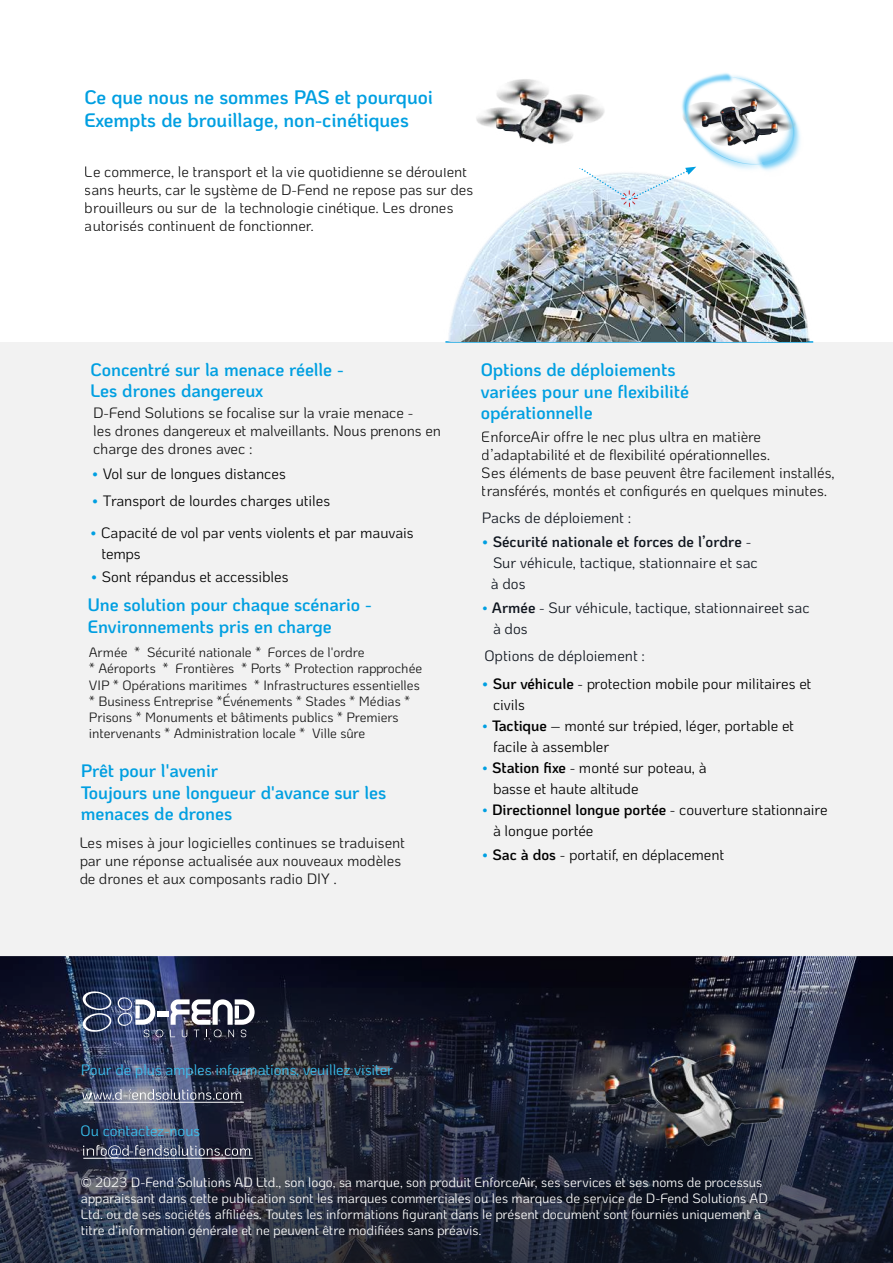
<style>
.page{position:relative;width:893px;height:1263px;background:#fff}
.page>*{position:absolute;margin:0;border:0;box-sizing:border-box;transform-origin:0 0}
.t1{font:600 19.5px/23.4px "Ko Ho";letter-spacing:-.005em;color:#009fe1}
.t2{font:600 18px/21.6px "Ko Ho";letter-spacing:-.005em;color:#009fe1}
.t3{font:15px/18px "Ko Ho";letter-spacing:-.005em;color:#000}
.t4{font:15px/21px "Ko Ho";color:#0f151e}
.t5{font:15px "Ko Ho";letter-spacing:-.005em;color:#38c2f1}
.t6{font:13.5px/16.2px "Ko Ho";letter-spacing:-.005em;color:#fff}
.t7{font:13.5px/16.2px "Ko Ho";letter-spacing:-.005em;color:#000}
.s1{font-weight:700;color:#009fe1}
.s2{font-weight:600}
.s3{color:#009fe1}
.s4{font-weight:600;color:#009fe1}
</style>
<div class="page">
<div style="left:0;top:342px;width:893px;height:614px;background:#f2f2f2"></div>
<img style="left:0;top:956px;width:893px;height:307px">
<hr style="left:445px;top:341px;width:368px;height:2px;background:#009fe1">
<img style="left:448px;top:185px;width:362px;height:156px">
<svg style="left:544px;top:168px;width:152px;height:38px"></svg>
<svg style="left:247px;top:988px;width:646px;height:275px;background:#1d2232"></svg>
<svg style="left:83px;top:990px;width:28px;height:43px"></svg>
<div style="left:157px;top:1011px;width:12px;height:6px;background:#fff"></div>
<svg style="left:118px;top:997px;width:45px;height:40px;background:#5f6b8c"></svg>
<svg style="left:170px;top:999px;width:85px;height:38px"></svg>
<div style="left:135px;top:1006px;width:5px;height:12px;background:#fff"></div>
<hr style="left:235px;top:1006px;width:4px;height:12px;background:#fff">
<svg style="left:82px;top:1089px;width:159px;height:11px;background:#71778a"></svg>
<svg style="left:83px;top:1145px;width:167px;height:13px;background:#565c71"></svg>
<hr style="left:83px;top:1158px;width:170px;height:1px;background:#fff">
<hr style="left:83px;top:1102px;width:161px;height:1px;background:#fff">
<img style="left:540px;top:974px;width:305px;height:247px">
<img style="left:476px;top:79px;width:129px;height:65px">
<img style="left:681px;top:73px;width:119px;height:103px">
<h1 class="t1" style="left:84px;top:85px;width:363px">Ce que nous ne sommes PAS et pourquoi -<br>Exempts de brouillage, non-cinétiques</h1>
<p class="t3" style="left:85px;top:162px;width:390px">Le commerce, le transport et la vie quotidienne se déroulent sans heurts, car le système de D-Fend ne repose pas sur des brouilleurs ou sur de la technologie cinétique. Les drones autorisés continuent de fonctionner.</p>
<p class="t2" style="left:91px;top:359px;width:255px">Concentré sur la menace réelle -<br>Les drones dangereux</p>
<p class="t3" style="left:93px;top:404px;width:349px">D-Fend Solutions se focalise sur la vraie menace -<br>les drones dangereux et malveillants. Nous prenons en charge des drones avec :</p>
<p class="t3" style="left:92px;top:465px;width:196px"><span class="s1">•</span> Vol sur de longues distances</p>
<p class="t3" style="left:92px;top:491px;width:240px"><span class="s1">•</span> Transport de lourdes charges utiles</p>
<p class="t3" style="left:101px;top:522px;width:314px;line-height:21px;text-indent:-11px"><span class="s1">•</span> Capacité de vol par vents violents et par mauvais temps</p>
<p class="t3" style="left:91px;top:568px;width:199px"><span class="s1">•</span> Sont répandus et accessibles</p>
<p class="t2" style="left:88px;top:594px;width:285px">Une solution pour chaque scénario -<br>Environnements pris en charge</p>
<p class="t7" style="left:89px;top:645px;width:335px">Armée * Sécurité nationale * Forces de l'ordre<br>* Aéroports * Frontières * Ports * Protection rapprochée VIP * Opérations maritimes * Infrastructures essentielles * Business Entreprise *Événements * Stades * Médias * Prisons * Monuments et bâtiments publics * Premiers intervenants * Administration locale * Ville sûre</p>
<p class="t2" style="left:81px;top:760px;width:307px">Prêt pour l'avenir<br>Toujours une longueur d'avance sur les menaces de drones</p>
<p class="t3" style="left:79px;top:834px;width:327px">Les mises à jour logicielles continues se traduisent par une réponse actualisée aux nouveaux modèles de drones et aux composants radio DIY .</p>
<p class="t2" style="left:481px;top:359px;width:210px">Options de déploiements variées pour une flexibilité opérationnelle</p>
<p class="t3" style="left:482px;top:428px;width:354px">EnforceAir offre le nec plus ultra en matière d’adaptabilité et de flexibilité opérationnelles.<br>Ses éléments de base peuvent être facilement installés, transférés, montés et configurés en quelques minutes.</p>
<p class="t4" style="left:482px;top:508px;width:151px">Packs de déploiement :</p>
<p class="t4" style="left:491px;top:532px;width:269px;text-indent:-9px"><span class="s1">•</span> <span class="s2">Sécurité nationale et forces de l’ordre</span> -<br>Sur véhicule, tactique, stationnaire et sac à dos</p>
<p class="t4" style="left:493px;top:598px;width:318px;text-indent:-11px"><span class="s3">•</span> <span class="s2">Armée</span> - Sur véhicule, tactique, stationnaireet sac à dos</p>
<p class="t4" style="left:484px;top:646px;width:162px">Options de déploiement :</p>
<p class="t3" style="left:493px;top:673px;width:320px;line-height:21px;text-indent:-11px"><span class="s1">•</span> <span class="s2">Sur véhicule</span> - protection mobile pour militaires et civils</p>
<p class="t3" style="left:493px;top:715px;width:303px;line-height:21px;text-indent:-11px"><span class="s3">•</span> <span class="s2">Tactique</span> – monté sur trépied, léger, portable et facile à assembler</p>
<p class="t3" style="left:493px;top:757px;width:215px;line-height:21px;text-indent:-11px"><span class="s3">•</span> <span class="s2">Station fixe</span> - monté sur poteau, à basse et haute altitude</p>
<p class="t3" style="left:493px;top:799px;width:336px;line-height:21px;text-indent:-11px"><span class="s3">•</span> <span class="s2">Directionnel longue portée</span> - couverture stationnaire à longue portée</p>
<p class="t3" style="left:482px;top:846px;width:244px"><span class="s4">•</span> <span class="s2">Sac à dos</span> - portatif, en déplacement</p>
<p class="t5" style="left:81px;top:1058px;width:314px">Pour de plus amples informations, veuillez visiter</p>
<p class="t5" style="left:81px;top:1119px;width:121px">Ou contactez-nous</p>
<p class="t6" style="left:81px;top:1174px;width:688px">© 2023 D-Fend Solutions AD Ltd., son logo, sa marque, son produit EnforceAir, ses services et ses noms de processus apparaissant dans cette publication sont les marques commerciales ou les marques de service de D-Fend Solutions AD Ltd. ou de ses sociétés affiliées. Toutes les informations figurant dans le présent document sont fournies uniquement à titre d'information générale et ne peuvent être modifiées sans préavis.</p>
</div>
